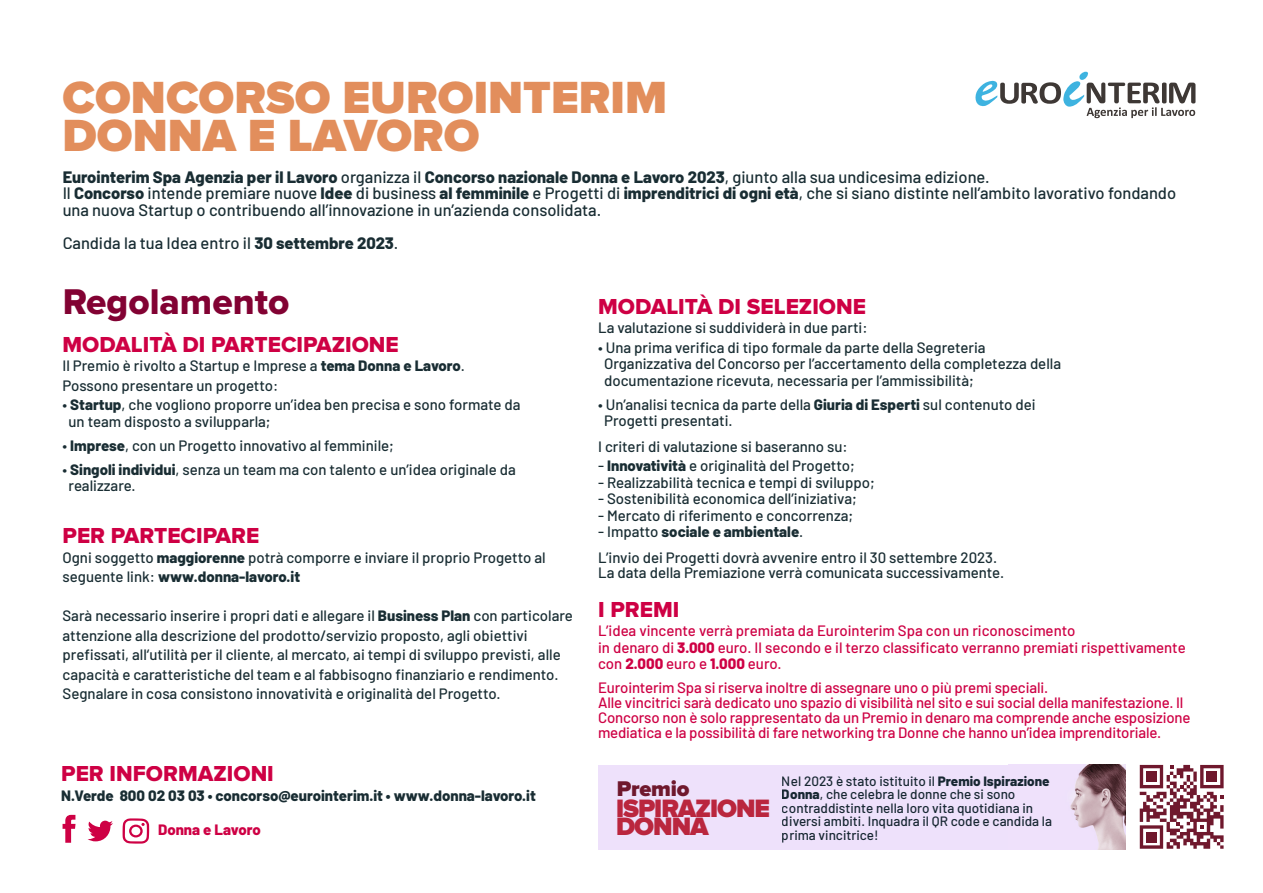
<style>
.page{position:relative;width:1263px;height:893px;background:#fff}
.page>*{position:absolute;margin:0;border:0;box-sizing:border-box;transform-origin:0 0}
.t1{font:900 46.8px/38.4px "Proxima Nova";color:#e28e5c}
.t2{font:37.05px "Proxima Nova Extrabld";color:#820233}
.t3{font:900 26.1px/18.5px "Proxima Nova";letter-spacing:-.04em;color:#ba263e}
.t4{font:22.5px "Proxima Nova Extrabld";color:#ce0044}
.t5{font:900 22.05px "Proxima Nova";letter-spacing:-.01em;color:#6f182d}
.t6{font:500 16.5px/16.5px "Barlow";color:#192d33}
.t7{font:500 15px/19.5px "Barlow";color:#192d33}
.t8{font:500 15px/15px "Barlow";letter-spacing:-.01em;color:#ce0044}
.t9{font:800 15px "Barlow";color:#192d33}
.t10{font:800 15px "Barlow";color:#ce0044}
.t11{font:500 13.5px/13.5px "Barlow";color:#192d33}
.s1{font-weight:800}
</style>
<div class="page">
<svg style="left:63px;top:815px;width:13px;height:28px"></svg>
<svg style="left:88px;top:821px;width:25px;height:20px"></svg>
<svg style="left:975px;top:71px;width:220px;height:47px"></svg>
<svg style="left:123px;top:818px;width:26px;height:26px"></svg>
<div style="left:598px;top:765px;width:499px;height:84px;background:#eee1fb"></div>
<img style="left:1070px;top:765px;width:56px;height:84px">
<svg style="left:1140px;top:765px;width:83px;height:84px"></svg>
<div style="left:1207px;top:772px;width:10px;height:10px;background:#6f182d"></div>
<div style="left:1146px;top:772px;width:10px;height:10px;background:#6f182d"></div>
<div style="left:1146px;top:832px;width:10px;height:10px;background:#6f182d"></div>
<h1 class="t1" style="left:63px;top:80px;width:606px">CONCORSO EUROINTERIM<br>DONNA E LAVORO</h1>
<p class="t6" style="left:63px;top:167px;width:1115px"><span class="s1">Eurointerim Spa Agenzia per il Lavoro</span> organizza il <span class="s1">Concorso nazionale Donna e Lavoro 2023</span>, giunto alla sua undicesima edizione.<br>Il <span class="s1">Concorso</span> intende premiare nuove <span class="s1">Idee</span> di business <span class="s1">al femminile</span> e Progetti di <span class="s1">imprenditrici di ogni età</span>, che si siano distinte nell’ambito lavorativo fondando una nuova Startup o contribuendo all’innovazione in un’azienda consolidata.</p>
<p class="t6" style="left:63px;top:233px;width:337px">Candida la tua Idea entro il <span class="s1">30 settembre 2023</span>.</p>
<h2 class="t2" style="left:63px;top:281px;width:228px">Regolamento</h2>
<h3 class="t4" style="left:63px;top:331px;width:338px">MODALITÀ DI PARTECIPAZIONE</h3>
<p class="t7" style="left:63px;top:355px;width:404px">Il Premio è rivolto a Startup e Imprese a <span class="s1">tema Donna e Lavoro</span>.<br>Possono presentare un progetto:</p>
<p class="t7" style="left:69px;top:396px;width:453px;line-height:16.5px;text-indent:-6px">• <span class="s1">Startup</span>, che vogliono proporre un’idea ben precisa e sono formate da un team disposto a svilupparla;</p>
<p class="t7" style="left:63px;top:435px;width:333px">• <span class="s1">Imprese</span>, con un Progetto innovativo al femminile;</p>
<p class="t7" style="left:69px;top:460px;width:449px;line-height:16.5px;text-indent:-6px">• <span class="s1">Singoli individui</span>, senza un team ma con talento e un’idea originale da realizzare.</p>
<h3 class="t4" style="left:63px;top:523px;width:198px">PER PARTECIPARE</h3>
<p class="t7" style="left:63px;top:546px;width:485px">Ogni soggetto <span class="s1">maggiorenne</span> potrà comporre e inviare il proprio Progetto al seguente link: <span class="s1">www.donna-lavoro.it</span></p>
<p class="t7" style="left:63px;top:605px;width:512px">Sarà necessario inserire i propri dati e allegare il <span class="s1">Business Plan</span> con particolare attenzione alla descrizione del prodotto/servizio proposto, agli obiettivi prefissati, all‘utilità per il cliente, al mercato, ai tempi di sviluppo previsti, alle capacità e caratteristiche del team e al fabbisogno finanziario e rendimento.<br>Segnalare in cosa consistono innovatività e originalità del Progetto.</p>
<h3 class="t4" style="left:61px;top:761px;width:214px">PER INFORMAZIONI</h3>
<p class="t9" style="left:61px;top:784px;width:476px">N.Verde 800 02 03 03 • concorso@eurointerim.it • www.donna-lavoro.it</p>
<p class="t10" style="left:158px;top:818px;width:104px">Donna e Lavoro</p>
<h3 class="t4" style="left:598px;top:293px;width:269px">MODALITÀ DI SELEZIONE</h3>
<p class="t7" style="left:598px;top:317px;width:271px">La valutazione si suddividerà in due parti:</p>
<p class="t7" style="left:604px;top:338px;width:458px;line-height:16.5px;text-indent:-6px">• Una prima verifica di tipo formale da parte della Segreteria<br>Organizzativa del Concorso per l’accertamento della completezza della documentazione ricevuta, necessaria per l’ammissibilità;</p>
<p class="t7" style="left:604px;top:395px;width:433px;line-height:16.5px;text-indent:-6px">• Un’analisi tecnica da parte della <span class="s1">Giuria di Esperti</span> sul contenuto dei<br>Progetti presentati.</p>
<p class="t7" style="left:598px;top:435px;width:251px">I criteri di valutazione si baseranno su:</p>
<p class="t7" style="left:598px;top:455px;width:258px">- <span class="s1">Innovatività</span> e originalità del Progetto;</p>
<p class="t7" style="left:598px;top:471px;width:278px">- Realizzabilità tecnica e tempi di sviluppo;</p>
<p class="t7" style="left:598px;top:488px;width:260px">- Sostenibilità economica dell’iniziativa;</p>
<p class="t7" style="left:598px;top:504px;width:257px">- Mercato di riferimento e concorrenza;</p>
<p class="t7" style="left:598px;top:518px;width:401px;line-height:25.5px">- Impatto <span class="s1">sociale e ambientale</span>.<br>L’invio dei Progetti dovrà avvenire entro il 30 settembre 2023.</p>
<p class="t7" style="left:598px;top:561px;width:407px">La data della Premiazione verrà comunicata successivamente.</p>
<h3 class="t4" style="left:598px;top:596px;width:83px">I PREMI</h3>
<p class="t8" style="left:598px;top:622px;width:589px;line-height:16.5px">L’idea vincente verrà premiata da Eurointerim Spa con un riconoscimento<br>in denaro di <span class="s1">3.000</span> euro. Il secondo e il terzo classificato verranno premiati rispettivamente con <span class="s1">2.000</span> euro e <span class="s1">1.000</span> euro.</p>
<p class="t8" style="left:598px;top:679px;width:594px">Eurointerim Spa si riserva inoltre di assegnare uno o più premi speciali.<br>Alle vincitrici sarà dedicato uno spazio di visibilità nel sito e sui social della manifestazione. Il Concorso non è solo rappresentato da un Premio in denaro ma comprende anche esposizione mediatica e la possibilità di fare networking tra Donne che hanno un’idea imprenditoriale.</p>
<h3 class="t5" style="left:617px;top:776px;width:74px">Premio</h3>
<p class="t11" style="left:782px;top:773px;width:272px">Nel 2023 è stato istituito il <span class="s1">Premio Ispirazione Donna</span>, che celebra le donne che si sono contraddistinte nella loro vita quotidiana in diversi ambiti. Inquadra il QR code e candida la prima vincitrice!</p>
<h3 class="t3" style="left:616px;top:800px;width:155px">ISPIRAZIONE<br>DONNA</h3>
</div>
